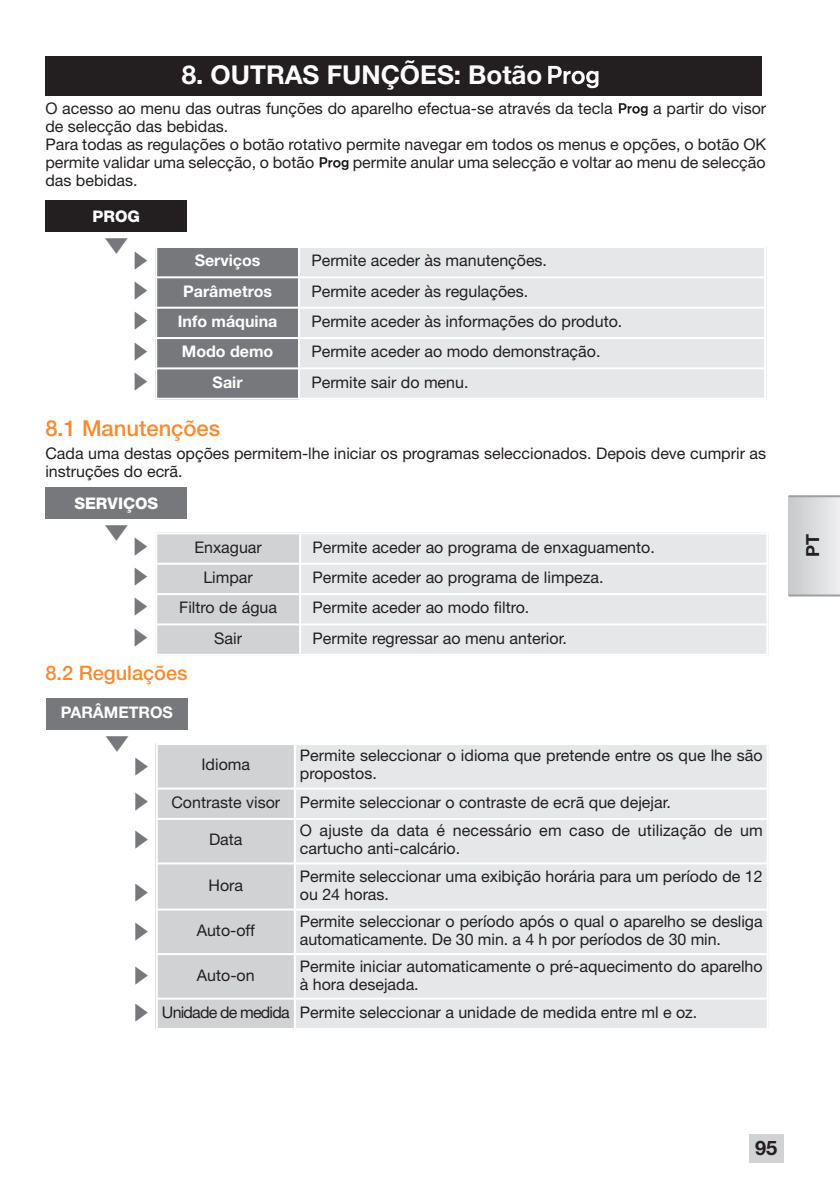
<style>
.page{position:relative;width:840px;height:1191px;background:#fff}
.page>*{position:absolute;margin:0;border:0;box-sizing:border-box;transform-origin:0 0}
.t1{font:700 26px "Helvetica Neue";color:#fff}
.t2{font:500 22px "Helvetica Neue";color:#f58b32}
.t3{font:500 20px "Helvetica Neue";color:#f58b32}
.t4{font:700 20px "Helvetica Neue";color:#231f20}
.t5{font:700 18px "Helvetica Neue";color:#231f20}
.t6{font:16px/18px "Helvetica Neue";color:#231f20}
.t7{font:700 16px "Helvetica Neue";color:#fff}
.t8{font:800 16px "Helvetica Neue";color:#fff}
.s1{color:#231f20}
</style>
<div class="page">
<div style="left:45px;top:57px;width:716px;height:39px;background:#231f20"></div>
<svg style="left:618px;top:103px;width:29px;height:13px"></svg>
<svg style="left:319px;top:157px;width:29px;height:13px"></svg>
<div style="left:748px;top:1134px;width:34px;height:29px;background:#d1d2d4"></div>
<div style="left:46px;top:698px;width:142px;height:31px;background:#76787b"></div>
<div style="left:156px;top:743px;width:139px;height:45px;background:#d1d2d4"></div>
<div style="left:295px;top:743px;width:473px;height:45px;background:#e6e7e9"></div>
<div style="left:156px;top:788px;width:139px;height:31px;background:#d1d2d4"></div>
<div style="left:295px;top:788px;width:473px;height:31px;background:#e6e7e9"></div>
<div style="left:156px;top:819px;width:139px;height:44px;background:#d1d2d4"></div>
<div style="left:295px;top:819px;width:473px;height:44px;background:#e6e7e9"></div>
<div style="left:156px;top:863px;width:139px;height:46px;background:#d1d2d4"></div>
<div style="left:295px;top:863px;width:473px;height:46px;background:#e6e7e9"></div>
<div style="left:156px;top:909px;width:139px;height:45px;background:#d1d2d4"></div>
<div style="left:295px;top:909px;width:473px;height:45px;background:#e6e7e9"></div>
<div style="left:156px;top:954px;width:139px;height:44px;background:#d1d2d4"></div>
<div style="left:295px;top:954px;width:473px;height:44px;background:#e6e7e9"></div>
<div style="left:156px;top:998px;width:139px;height:32px;background:#d1d2d4"></div>
<div style="left:295px;top:998px;width:473px;height:32px;background:#e6e7e9"></div>
<hr style="left:156px;top:743px;width:2px;height:287px;background:#fff">
<hr style="left:294px;top:743px;width:2px;height:287px;background:#fff">
<hr style="left:766px;top:743px;width:2px;height:287px;background:#fff">
<hr style="left:156px;top:743px;width:612px;height:2px;background:#fff">
<hr style="left:156px;top:787px;width:612px;height:2px;background:#fff">
<hr style="left:156px;top:818px;width:612px;height:2px;background:#fff">
<hr style="left:156px;top:862px;width:612px;height:2px;background:#fff">
<hr style="left:156px;top:908px;width:612px;height:2px;background:#fff">
<hr style="left:156px;top:953px;width:612px;height:2px;background:#fff">
<hr style="left:156px;top:997px;width:612px;height:2px;background:#fff">
<hr style="left:156px;top:1028px;width:612px;height:2px;background:#fff">
<svg style="left:548px;top:66px;width:50px;height:22px"></svg>
<div style="left:45px;top:201px;width:142px;height:31px;background:#231f20"></div>
<div style="left:155px;top:246px;width:144px;height:31px;background:#76787b"></div>
<div style="left:299px;top:246px;width:466px;height:31px;background:#e6e7e9"></div>
<div style="left:155px;top:277px;width:144px;height:31px;background:#76787b"></div>
<div style="left:299px;top:277px;width:466px;height:31px;background:#e6e7e9"></div>
<div style="left:155px;top:308px;width:144px;height:30px;background:#76787b"></div>
<div style="left:299px;top:308px;width:466px;height:30px;background:#e6e7e9"></div>
<div style="left:155px;top:338px;width:144px;height:30px;background:#76787b"></div>
<div style="left:299px;top:338px;width:466px;height:30px;background:#e6e7e9"></div>
<div style="left:155px;top:368px;width:144px;height:32px;background:#76787b"></div>
<div style="left:299px;top:368px;width:466px;height:32px;background:#e6e7e9"></div>
<hr style="left:155px;top:246px;width:2px;height:154px;background:#fff">
<hr style="left:298px;top:246px;width:2px;height:154px;background:#fff">
<hr style="left:763px;top:246px;width:2px;height:154px;background:#fff">
<hr style="left:155px;top:246px;width:610px;height:2px;background:#fff">
<hr style="left:155px;top:276px;width:610px;height:2px;background:#fff">
<hr style="left:155px;top:307px;width:610px;height:2px;background:#fff">
<hr style="left:155px;top:337px;width:610px;height:2px;background:#fff">
<hr style="left:155px;top:367px;width:610px;height:2px;background:#fff">
<hr style="left:155px;top:398px;width:610px;height:2px;background:#fff">
<div style="left:45px;top:488px;width:142px;height:31px;background:#76787b"></div>
<div style="left:155px;top:532px;width:145px;height:32px;background:#d1d2d4"></div>
<div style="left:300px;top:532px;width:468px;height:32px;background:#e6e7e9"></div>
<div style="left:155px;top:564px;width:145px;height:30px;background:#d1d2d4"></div>
<div style="left:300px;top:564px;width:468px;height:30px;background:#e6e7e9"></div>
<div style="left:155px;top:594px;width:145px;height:30px;background:#d1d2d4"></div>
<div style="left:300px;top:594px;width:468px;height:30px;background:#e6e7e9"></div>
<div style="left:155px;top:624px;width:145px;height:32px;background:#d1d2d4"></div>
<div style="left:300px;top:624px;width:468px;height:32px;background:#e6e7e9"></div>
<hr style="left:155px;top:532px;width:2px;height:124px;background:#fff">
<hr style="left:299px;top:532px;width:2px;height:124px;background:#fff">
<hr style="left:766px;top:532px;width:2px;height:124px;background:#fff">
<hr style="left:155px;top:532px;width:613px;height:2px;background:#fff">
<hr style="left:155px;top:563px;width:613px;height:2px;background:#fff">
<hr style="left:155px;top:593px;width:613px;height:2px;background:#fff">
<hr style="left:155px;top:623px;width:613px;height:2px;background:#fff">
<hr style="left:155px;top:654px;width:613px;height:2px;background:#fff">
<div style="left:788px;top:496px;width:51px;height:99px;background:linear-gradient(to right,#c8c9cb,#ecedef)"></div>
<hr style="left:788px;top:594px;width:51px;height:2px;background:#9d9fa2">
<hr style="left:788px;top:495px;width:51px;height:2px;background:#9d9fa2">
<h1 class="t1" style="left:182px;top:66px;width:445px">8. OUTRAS FUNÇÕES: Botão <span class="s1">PROG</span></h1>
<p class="t6" style="left:45px;top:101px;width:568px">O acesso ao menu das outras funções do aparelho efectua-se através da tecla</p>
<p class="t6" style="left:653px;top:101px;width:114px">a partir do visor</p>
<p class="t6" style="left:45px;top:119px;width:721px">de selecção das bebidas.<br>Para todas as regulações o botão rotativo permite navegar em todos os menus e opções, o botão OK permite validar uma selecção, o botão</p>
<p class="t6" style="left:352px;top:155px;width:414px">permite anular uma selecção e voltar ao menu de selecção</p>
<p class="t6" style="left:45px;top:173px;width:94px">das bebidas.</p>
<p class="t8" style="left:93px;top:211px;width:49px">PROG</p>
<p class="t7" style="left:194px;top:255px;width:67px">Serviços</p>
<p class="t6" style="left:311px;top:253px;width:237px">Permite aceder às manutenções.</p>
<p class="t7" style="left:183px;top:285px;width:90px">Parâmetros</p>
<p class="t6" style="left:311px;top:283px;width:218px">Permite aceder às regulações.</p>
<p class="t7" style="left:178px;top:315px;width:101px">Info máquina</p>
<p class="t6" style="left:311px;top:314px;width:312px">Permite aceder às informações do produto.</p>
<p class="t7" style="left:182px;top:346px;width:93px">Modo demo</p>
<p class="t6" style="left:311px;top:344px;width:290px">Permite aceder ao modo demonstração.</p>
<p class="t7" style="left:212px;top:376px;width:31px">Sair</p>
<p class="t6" style="left:311px;top:374px;width:158px">Permite sair do menu.</p>
<h2 class="t2" style="left:45px;top:420px;width:176px">8.1 Manutenções</h2>
<p class="t6" style="left:45px;top:446px;width:722px">Cada uma destas opções permitem-lhe iniciar os programas seleccionados. Depois deve cumprir as instruções do ecrã.</p>
<p class="t8" style="left:74px;top:498px;width:85px">SERVIÇOS</p>
<p class="t6" style="left:194px;top:539px;width:69px">Enxaguar</p>
<p class="t6" style="left:312px;top:539px;width:344px">Permite aceder ao programa de enxaguamento.</p>
<p class="t6" style="left:203px;top:570px;width:51px">Limpar</p>
<p class="t6" style="left:312px;top:570px;width:292px">Permite aceder ao programa de limpeza.</p>
<p class="t6" style="left:179px;top:600px;width:99px">Filtro de água</p>
<p class="t6" style="left:312px;top:600px;width:218px">Permite aceder ao modo filtro.</p>
<p class="t6" style="left:214px;top:630px;width:29px">Sair</p>
<p class="t6" style="left:312px;top:630px;width:256px">Permite regressar ao menu anterior.</p>
<p class="t3" style="left:45px;top:665px;width:144px">8.2 Regulações</p>
<p class="t7" style="left:61px;top:706px;width:113px">PARÂMETROS</p>
<p class="t6" style="left:201px;top:757px;width:50px">Idioma</p>
<p class="t6" style="left:300px;top:748px;width:464px">Permite seleccionar o idioma que pretende entre os que lhe são propostos.</p>
<p class="t6" style="left:171px;top:794px;width:501px">Contraste visor Permite seleccionar o contraste de ecrã que dejejar.</p>
<p class="t6" style="left:209px;top:832px;width:35px">Data</p>
<p class="t6" style="left:300px;top:823px;width:464px">O ajuste da data é necessário em caso de utilização de um cartucho anti-calcário.</p>
<p class="t6" style="left:208px;top:877px;width:36px">Hora</p>
<p class="t6" style="left:300px;top:868px;width:464px">Permite seleccionar uma exibição horária para um período de 12 ou 24 horas.</p>
<p class="t6" style="left:197px;top:922px;width:60px">Auto-off</p>
<p class="t6" style="left:300px;top:913px;width:464px">Permite seleccionar o período após o qual o aparelho se desliga automaticamente. De 30 min. a 4 h por períodos de 30 min.</p>
<p class="t6" style="left:197px;top:967px;width:59px">Auto-on</p>
<p class="t6" style="left:300px;top:958px;width:464px">Permite iniciar automaticamente o pré-aquecimento do aparelho à hora desejada.</p>
<p class="t6" style="left:162px;top:1004px;width:536px">Unidade de medida Permite seleccionar a unidade de medida entre ml e oz.</p>
<p class="t5" style="left:805px;top:557px;width:25px;rotate:-90deg">PT</p>
<p class="t4" style="left:754px;top:1140px;width:24px">95</p>
</div>
